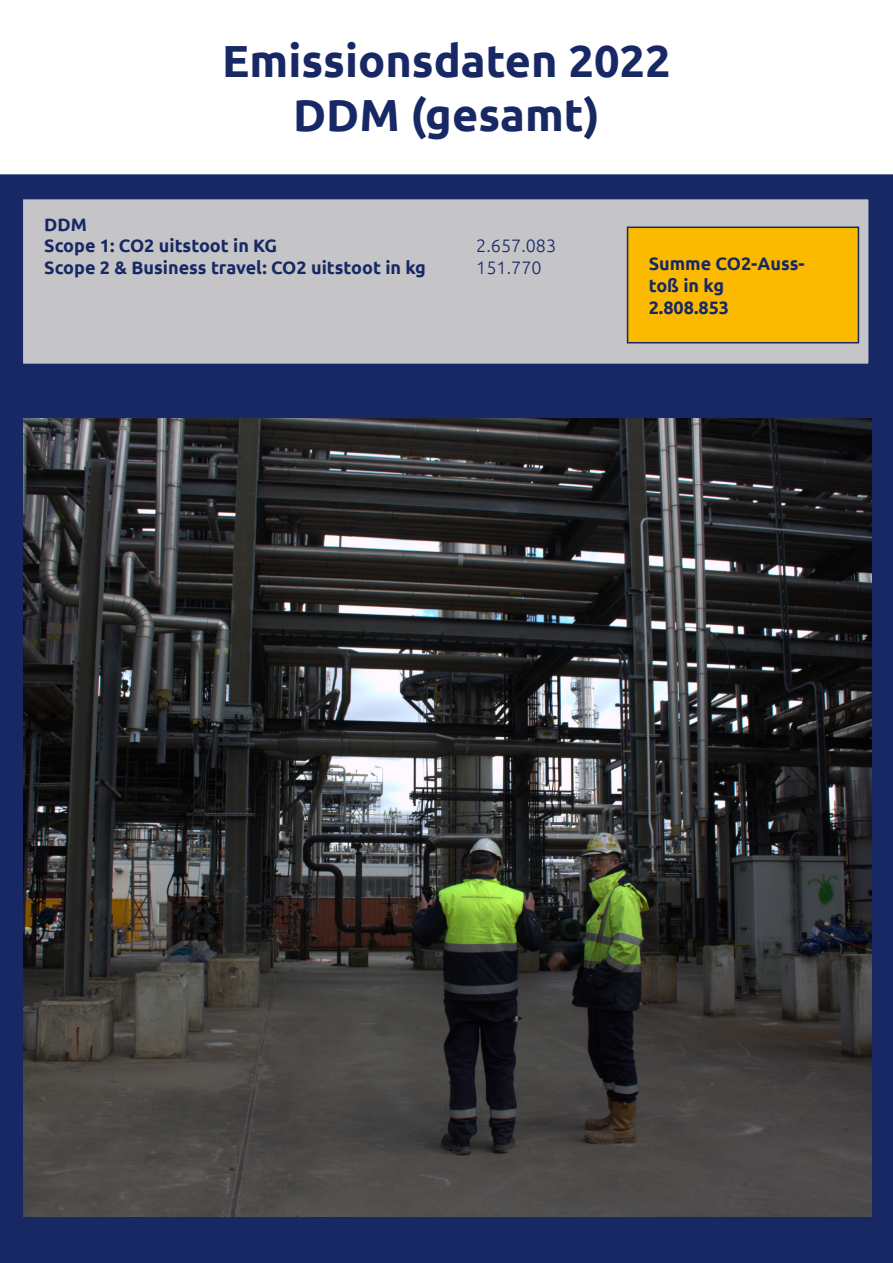
<style>
.page{position:relative;width:893px;height:1263px;background:#fff}
.page>*{position:absolute;margin:0;border:0;box-sizing:border-box;transform-origin:0 0}
.t1{font:700 45px/54px "Ubuntu";color:#182865;text-align:center}
.t2{font:700 18px/21.6px "Ubuntu";color:#182865}
.t3{font:300 18px "Ubuntu";color:#182865}
</style>
<div class="page">
<div style="left:0;top:174px;width:893px;height:1089px;background:#182865"></div>
<div style="left:22px;top:198px;width:848px;height:167px;background:#c5c5c7;border:2px solid #182865"></div>
<img style="left:23px;top:419px;width:848px;height:797px">
<div style="left:627px;top:227px;width:232px;height:116px;background:#fbba00;border:2px solid #182865"></div>
<h1 class="t1" style="left:222px;top:34px;width:450px">Emissionsdaten 2022<br>DDM (gesamt)</h1>
<p class="t2" style="left:44px;top:213px;width:235px">DDM<br>Scope 1: CO2 uitstoot in KG</p>
<p class="t3" style="left:476px;top:235px;width:81px">2.657.083</p>
<p class="t2" style="left:44px;top:256px;width:383px">Scope 2 &amp; Business travel: CO2 uitstoot in kg</p>
<p class="t3" style="left:476px;top:257px;width:67px">151.770</p>
<p class="t2" style="left:649px;top:253px;width:157px">Summe CO2-Auss&shy;toß in kg<br>2.808.853</p>
</div>
